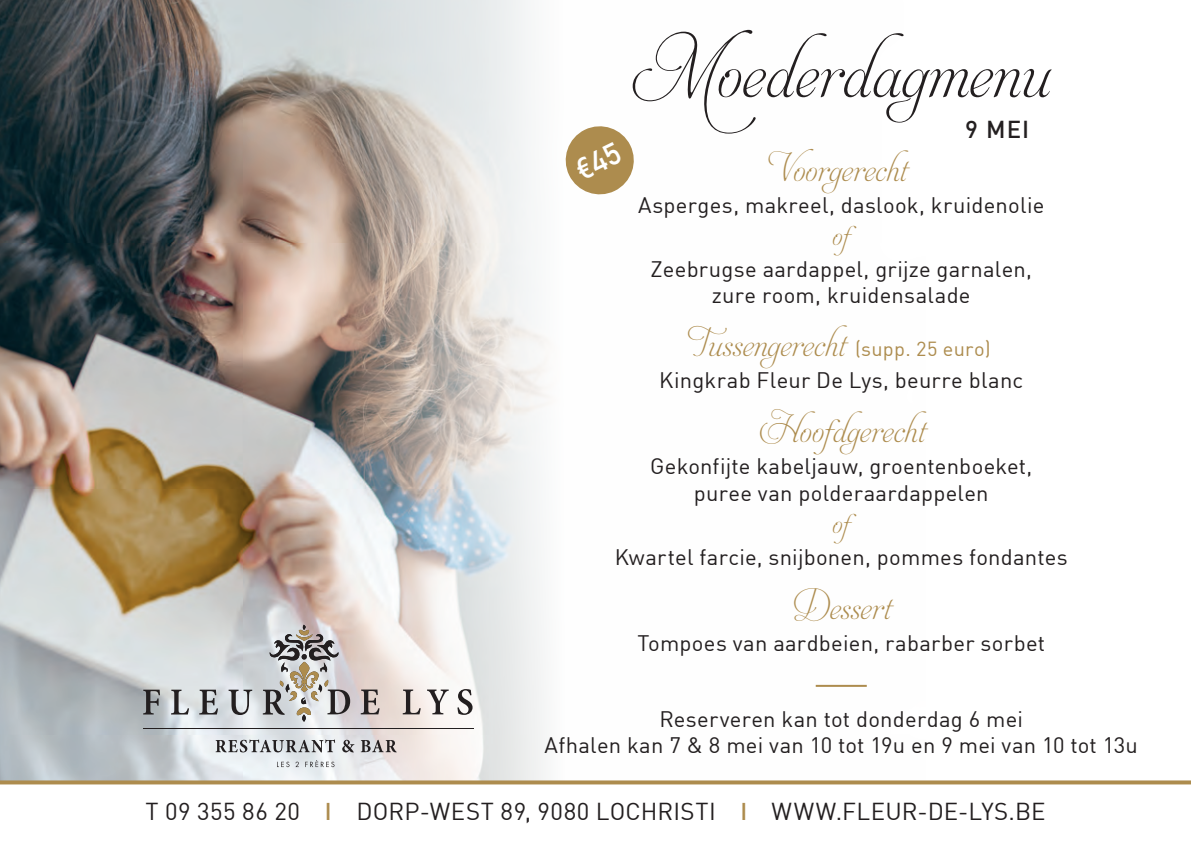
<style>
.page{position:relative;width:1191px;height:842px;background:#fff}
.page>*{position:absolute;margin:0;border:0;box-sizing:border-box;transform-origin:0 0}
.t1{font:54px "Aphrodite Slim Pro";color:#231f20}
.t2{font:26px "Aphrodite Slim Pro";color:#ad8c4e}
.t3{font:24px "DIN";letter-spacing:.02em;color:#231f20}
.t4{font:500 24px "DIN";color:#231f20}
.t5{font:22px/26.4px "DIN";letter-spacing:.01em;color:#231f20;text-align:center}
.t6{font:22px "Aphrodite Slim Pro";color:#ad8c4e}
.s1{font-family:"DIN";font-size:20px}
.s2{font-family:"DIN Mittelschrift Std";color:#ad8c4e}
</style>
<div class="page">
<img style="left:0;top:0;width:867px;height:780px">
<svg style="left:143px;top:690px;width:17px;height:24px"></svg>
<svg style="left:171px;top:690px;width:18px;height:24px"></svg>
<svg style="left:199px;top:690px;width:19px;height:24px"></svg>
<svg style="left:229px;top:690px;width:23px;height:25px"></svg>
<svg style="left:361px;top:689px;width:18px;height:25px"></svg>
<svg style="left:403px;top:689px;width:18px;height:25px"></svg>
<svg style="left:427px;top:689px;width:22px;height:25px"></svg>
<svg style="left:457px;top:689px;width:15px;height:26px"></svg>
<svg style="left:216px;top:739px;width:119px;height:13px;background:#a5a8ab"></svg>
<svg style="left:342px;top:740px;width:12px;height:12px"></svg>
<svg style="left:361px;top:740px;width:36px;height:12px"></svg>
<svg style="left:277px;top:762px;width:12px;height:5px"></svg>
<svg style="left:295px;top:762px;width:4px;height:5px"></svg>
<svg style="left:305px;top:760px;width:29px;height:7px"></svg>
<hr style="left:144px;top:728px;width:329px;height:1px;background:#231f20">
<svg style="left:263px;top:625px;width:87px;height:97px;background:#b7b4b2"></svg>
<svg style="left:0;top:780px;width:1191px;height:4px;background:#b49760"></svg>
<hr style="left:815px;top:685px;width:51px;height:2px;background:#ad8c4e">
<svg style="left:561px;top:122px;width:77px;height:77px"></svg>
<h1 class="t1" style="left:632px;top:47px;width:420px">Moederdagmenu</h1>
<p class="t4" style="left:965px;top:114px;width:65px">9 MEI</p>
<p class="t2" style="left:775px;top:157px;width:134px">Voorgerecht</p>
<p class="t5" style="left:638px;top:191px;width:408px">Asperges, makreel, daslook, kruidenolie</p>
<p class="t6" style="left:832px;top:224px;width:35px">of</p>
<p class="t5" style="left:650px;top:255px;width:383px">Zeebrugse aardappel, grijze garnalen, zure room, kruidensalade</p>
<p class="t2" style="left:691px;top:332px;width:301px">Tussengerecht <span class="s1">(supp. 25 euro)</span></p>
<p class="t5" style="left:659px;top:367px;width:366px">Kingkrab Fleur De Lys, beurre blanc</p>
<p class="t2" style="left:757px;top:418px;width:170px">Hoofdgerecht</p>
<p class="t5" style="left:650px;top:453px;width:384px">Gekonfijte kabeljauw, groentenboeket, puree van polderaardappelen</p>
<p class="t6" style="left:832px;top:512px;width:35px">of</p>
<p class="t5" style="left:614px;top:543px;width:454px">Kwartel farcie, snijbonen, pommes fondantes</p>
<p class="t2" style="left:791px;top:595px;width:101px">Dessert</p>
<p class="t5" style="left:637px;top:629px;width:409px">Tompoes van aardbeien, rabarber sorbet</p>
<p class="t5" style="left:544px;top:705px;width:595px">Reserveren kan tot donderdag 6 mei<br>Afhalen kan 7 &amp; 8 mei van 10 tot 19u en 9 mei van 10 tot 13u</p>
<p class="t3" style="left:145px;top:796px;width:901px">T 09 355 86 20 <span class="s2">I</span> DORP-WEST 89, 9080 LOCHRISTI <span class="s2">I</span> WWW.FLEUR-DE-LYS.BE</p>
</div>
